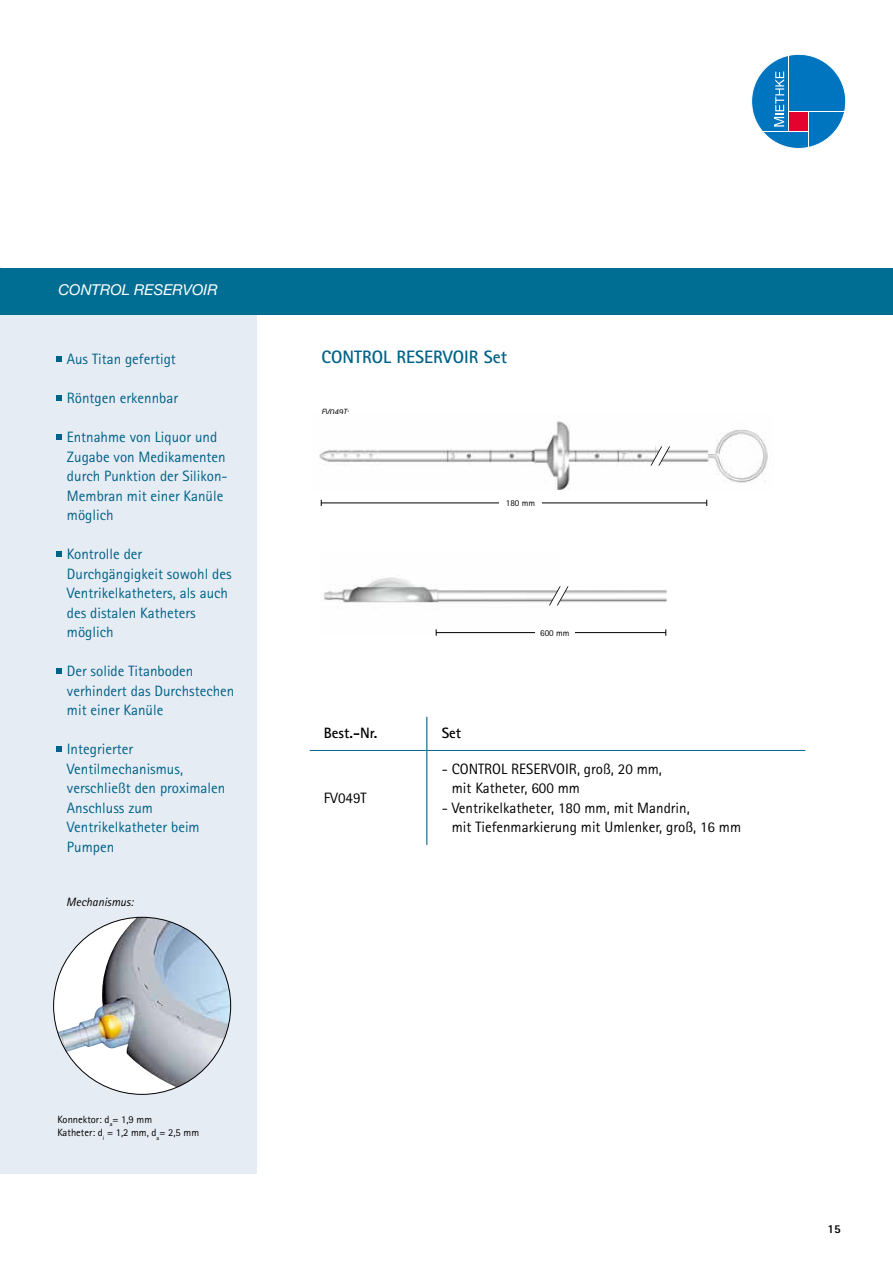
<style>
.page{position:relative;width:893px;height:1263px;background:#fff}
.page>*{position:absolute;margin:0;border:0;box-sizing:border-box;transform-origin:0 0}
.t1{font:700 18px "Rotis Sans Serif Pro";color:#006288}
.t2{font:15px/19.5px "Rotis Sans Serif Pro";color:#006288}
.t3{font:15px/19.5px "Rotis Sans Serif Pro";color:#000}
.t4{font:italic 15px "Helvetica Neue LT";color:#fff}
.t5{font:700 15px "Rotis Sans Serif Pro";color:#000}
.t6{font:italic 12px "Rotis Sans Serif Pro";color:#000}
.t7{font:800 12px "Rotis Sans Serif Pro";color:#000}
.t8{font:10.5px/13.5px "Rotis Sans Serif Pro";color:#000}
.t9{font:9px "Rotis Sans Serif Pro";color:#000}
.t10{font:italic 9px "Rotis Sans Serif Pro";color:#000}
</style>
<div class="page">
<div style="left:0;top:269px;width:256px;height:905px;background:#e6ecf3"></div>
<svg style="left:56px;top:356px;width:5px;height:5px"></svg>
<svg style="left:56px;top:395px;width:5px;height:5px"></svg>
<svg style="left:56px;top:434px;width:5px;height:5px"></svg>
<svg style="left:56px;top:551px;width:5px;height:5px"></svg>
<svg style="left:56px;top:668px;width:5px;height:5px"></svg>
<svg style="left:56px;top:746px;width:5px;height:5px"></svg>
<div style="left:0;top:268px;width:893px;height:47px;background:#006e93"></div>
<svg style="left:751px;top:54px;width:95px;height:95px"></svg>
<hr style="left:788px;top:55px;width:1px;height:77px;background:#fff">
<hr style="left:763px;top:131px;width:45px;height:1px;background:#fff">
<hr style="left:788px;top:111px;width:57px;height:1px;background:#fff">
<hr style="left:808px;top:112px;width:1px;height:35px;background:#fff">
<hr style="left:426px;top:717px;width:1px;height:33px;background:#006288">
<hr style="left:426px;top:751px;width:1px;height:94px;background:#006288">
<hr style="left:310px;top:750px;width:117px;height:1px;background:#006288">
<hr style="left:427px;top:750px;width:378px;height:1px;background:#006288">
<img style="left:324px;top:577px;width:223px;height:59px">
<img style="left:571px;top:590px;width:95px;height:46px">
<svg style="left:547px;top:586px;width:24px;height:20px"></svg>
<img style="left:319px;top:421px;width:449px;height:68px">
<svg style="left:648px;top:446px;width:24px;height:20px"></svg>
<img style="left:57px;top:917px;width:174px;height:170px">
<hr style="left:436px;top:632px;width:230px;height:1px;background:#000">
<div style="left:535px;top:629px;width:40px;height:14px;background:#fff"></div>
<hr style="left:321px;top:503px;width:386px;height:1px;background:#000">
<div style="left:499px;top:500px;width:43px;height:13px;background:#fff"></div>
<p class="t4" style="left:58px;top:280px;width:161px">CONTROL RESERVOIR</p>
<p class="t2" style="left:67px;top:349px;width:111px">Aus Titan gefertigt</p>
<p class="t2" style="left:67px;top:388px;width:113px">Röntgen erkennbar</p>
<p class="t2" style="left:67px;top:427px;width:162px">Entnahme von Liquor und<br>Zugabe von Medikamenten durch Punktion der Silikon-<br>Membran mit einer Kanüle möglich</p>
<p class="t2" style="left:67px;top:544px;width:166px">Kontrolle der<br>Durchgängigkeit sowohl des<br>Ventrikelkatheters, als auch des distalen Katheters möglich</p>
<p class="t2" style="left:67px;top:661px;width:169px">Der solide Titanboden verhindert das Durchstechen mit einer Kanüle</p>
<p class="t2" style="left:67px;top:739px;width:160px">Integrierter<br>Ventilmechanismus, verschließt den proximalen<br>Anschluss zum<br>Ventrikelkatheter beim<br>Pumpen</p>
<p class="t6" style="left:66px;top:894px;width:68px">Mechanismus:</p>
<p class="t8" style="left:57px;top:1112px;width:143px">Konnektor: d<sub>a</sub>= 1,9 mm<br>Katheter: d<sub>i</sub> = 1,2 mm, d<sub>a</sub>= 2,5 mm</p>
<p class="t1" style="left:321px;top:346px;width:187px">CONTROL RESERVOIR Set</p>
<p class="t10" style="left:321px;top:406px;width:29px">FV049T:</p>
<p class="t9" style="left:506px;top:498px;width:31px">180 mm</p>
<p class="t5" style="left:324px;top:723px;width:55px">Best.-Nr.</p>
<p class="t5" style="left:442px;top:723px;width:21px">Set</p>
<p class="t9" style="left:540px;top:627px;width:31px">600 mm</p>
<p class="t3" style="left:324px;top:788px;width:44px">FV049T</p>
<p class="t3" style="left:452px;top:759px;width:212px;text-indent:-10px">- CONTROL RESERVOIR, groß, 20 mm, mit Katheter, 600 mm</p>
<p class="t3" style="left:452px;top:798px;width:291px;text-indent:-10px">- Ventrikelkatheter, 180 mm, mit Mandrin,<br>mit Tiefenmarkierung mit Umlenker, groß, 16 mm</p>
<p class="t7" style="left:827px;top:1221px;width:15px">15</p>
</div>
